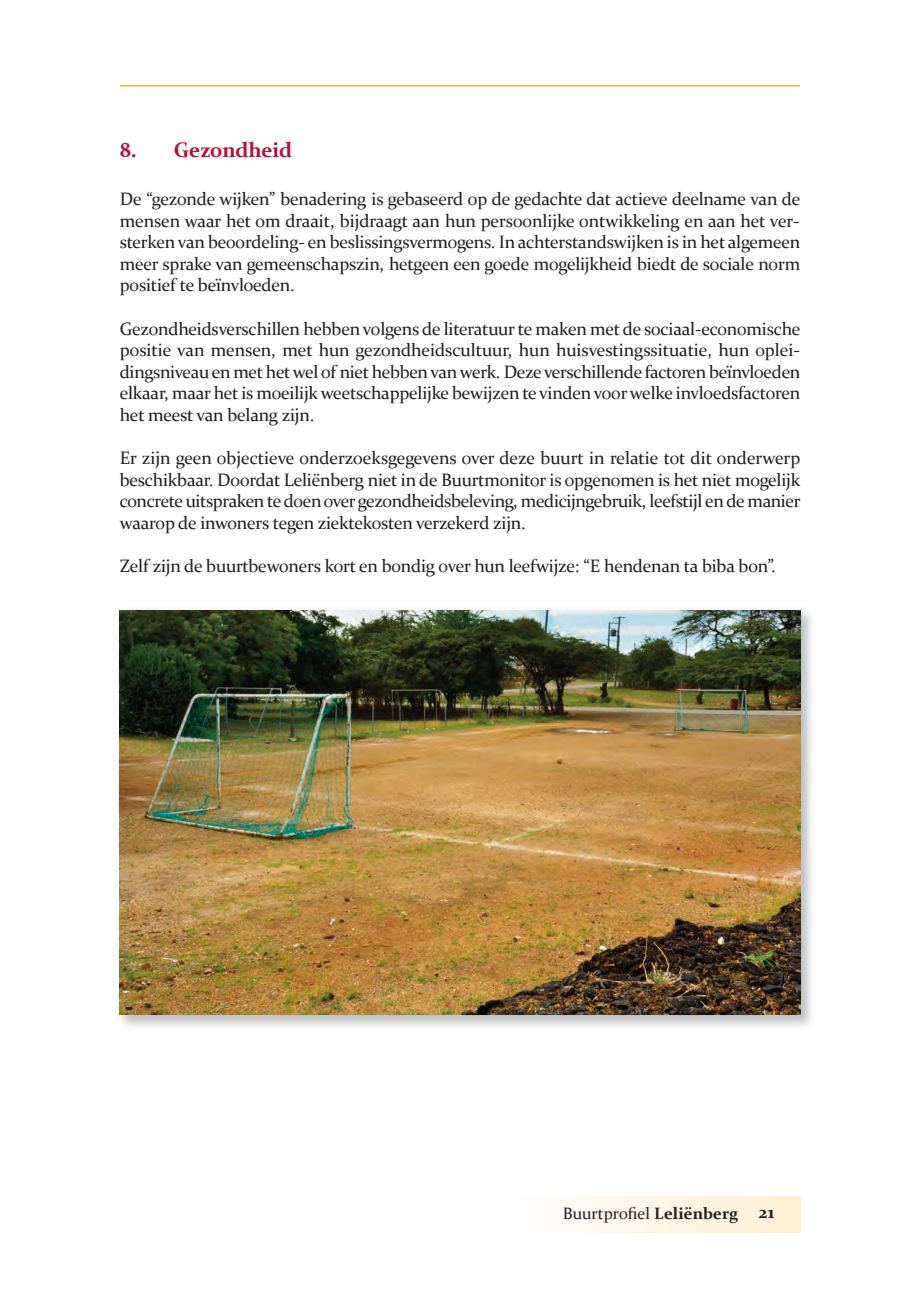
<style>
.page{position:relative;width:920px;height:1290px;background:#fff}
.page>*{position:absolute;margin:0;border:0;box-sizing:border-box;transform-origin:0 0}
.t1{font:700 21px "Constantia";letter-spacing:-.015em;color:#b90f36}
.t2{font:18px/21.6px "Constantia";letter-spacing:-.015em;color:#231f20;text-align:justify}
.t3{font:16.5px "Constantia";color:#231f20}
.s1{font-weight:700}
.s2{font-weight:700;font-size:18px}
</style>
<div class="page">
<hr style="left:120px;top:85px;width:680px;height:2px;background:#fcb825">
<img style="left:119px;top:610px;width:693px;height:417px">
<img style="left:120px;top:610px;width:680px;height:405px">
<p class="t1" style="left:120px;top:137px;width:174px">8. Gezondheid</p>
<p class="t2" style="left:120px;top:188px;width:682px">De “gezonde wijken” benadering is gebaseerd op de gedachte dat actieve deelname van de mensen waar het om draait, bijdraagt aan hun persoonlijke ontwikkeling en aan het ver&shy;sterken van beoordeling- en beslissingsvermogens. In achterstandswijken is in het algemeen meer sprake van gemeenschapszin, hetgeen een goede mogelijkheid biedt de sociale norm positief te beïnvloeden.</p>
<p class="t2" style="left:120px;top:318px;width:682px">Gezondheidsverschillen hebben volgens de literatuur te maken met de sociaal-economische positie van mensen, met hun gezondheidscultuur, hun huisvestingssituatie, hun oplei&shy;dingsniveau en met het wel of niet hebben van werk. Deze verschillende factoren beïnvloeden elkaar, maar het is moeilijk weetschappelijke bewijzen te vinden voor welke invloedsfactoren het meest van belang zijn.</p>
<p class="t2" style="left:120px;top:447px;width:682px">Er zijn geen objectieve onderzoeksgegevens over deze buurt in relatie tot dit onderwerp beschikbaar. Doordat Leliënberg niet in de Buurtmonitor is opgenomen is het niet mogelijk concrete uitspraken te doen over gezondheidsbeleving, medicijngebruik, leefstijl en de manier waarop de inwoners tegen ziektekosten verzekerd zijn.</p>
<p class="t2" style="left:120px;top:555px;width:657px">Zelf zijn de buurtbewoners kort en bondig over hun leefwijze: “E hendenan ta biba bon”.</p>
<p class="t3" style="left:563px;top:1203px;width:213px">Buurtprofiel <span class="s1">Leliënberg</span> <span class="s2">21</span></p>
</div>
